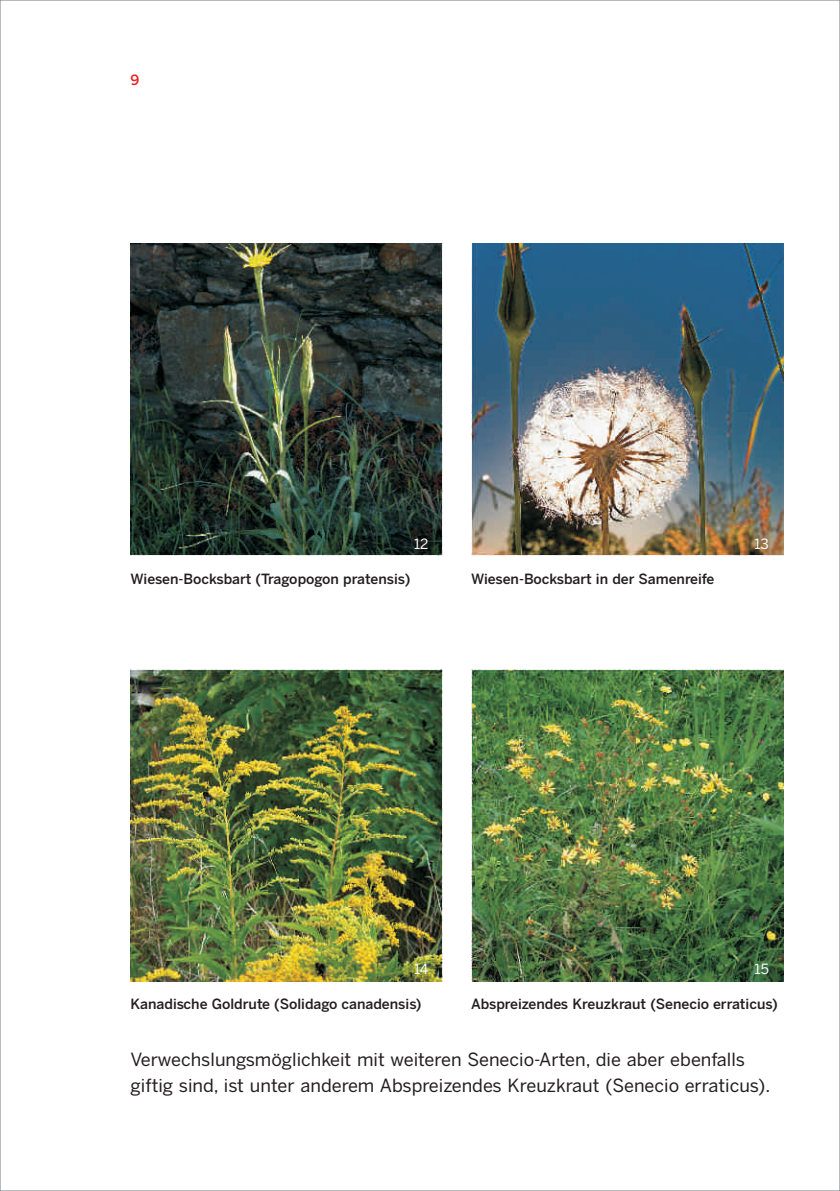
<style>
.page{position:relative;width:840px;height:1191px;background:#fff}
.page>*{position:absolute;margin:0;border:0;box-sizing:border-box;transform-origin:0 0}
.t1{font:18px/26.2px "Benton Sans";color:#231f20}
.t2{font:500 14px "Benton Sans";color:#231f20}
.t3{font:14px "Benton Sans";letter-spacing:-.005em;color:#fff}
.t4{font:500 14px "Benton Sans";color:#ee1d23}
</style>
<div class="page">
<img style="left:471px;top:244px;width:312px;height:312px">
<img style="left:131px;top:244px;width:311px;height:312px">
<img style="left:471px;top:669px;width:312px;height:312px">
<img style="left:131px;top:669px;width:311px;height:312px">
<p class="t4" style="left:131px;top:74px;width:10px">9</p>
<p class="t3" style="left:414px;top:538px;width:16px">12</p>
<p class="t2" style="left:131px;top:573px;width:281px">Wiesen-Bocksbart (Tragopogon pratensis)</p>
<p class="t2" style="left:471px;top:573px;width:245px">Wiesen-Bocksbart in der Samenreife</p>
<p class="t3" style="left:754px;top:538px;width:16px">13</p>
<p class="t3" style="left:414px;top:963px;width:16px">14</p>
<p class="t3" style="left:754px;top:963px;width:16px">15</p>
<p class="t2" style="left:131px;top:998px;width:292px">Kanadische Goldrute (Solidago canadensis)</p>
<p class="t2" style="left:471px;top:998px;width:308px">Abspreizendes Kreuzkraut (Senecio erraticus)</p>
<p class="t1" style="left:131px;top:1048px;width:641px">Verwechslungsmöglichkeit mit weiteren Senecio-Arten, die aber ebenfalls giftig sind, ist unter anderem Abspreizendes Kreuzkraut (Senecio erraticus).</p>
</div>
